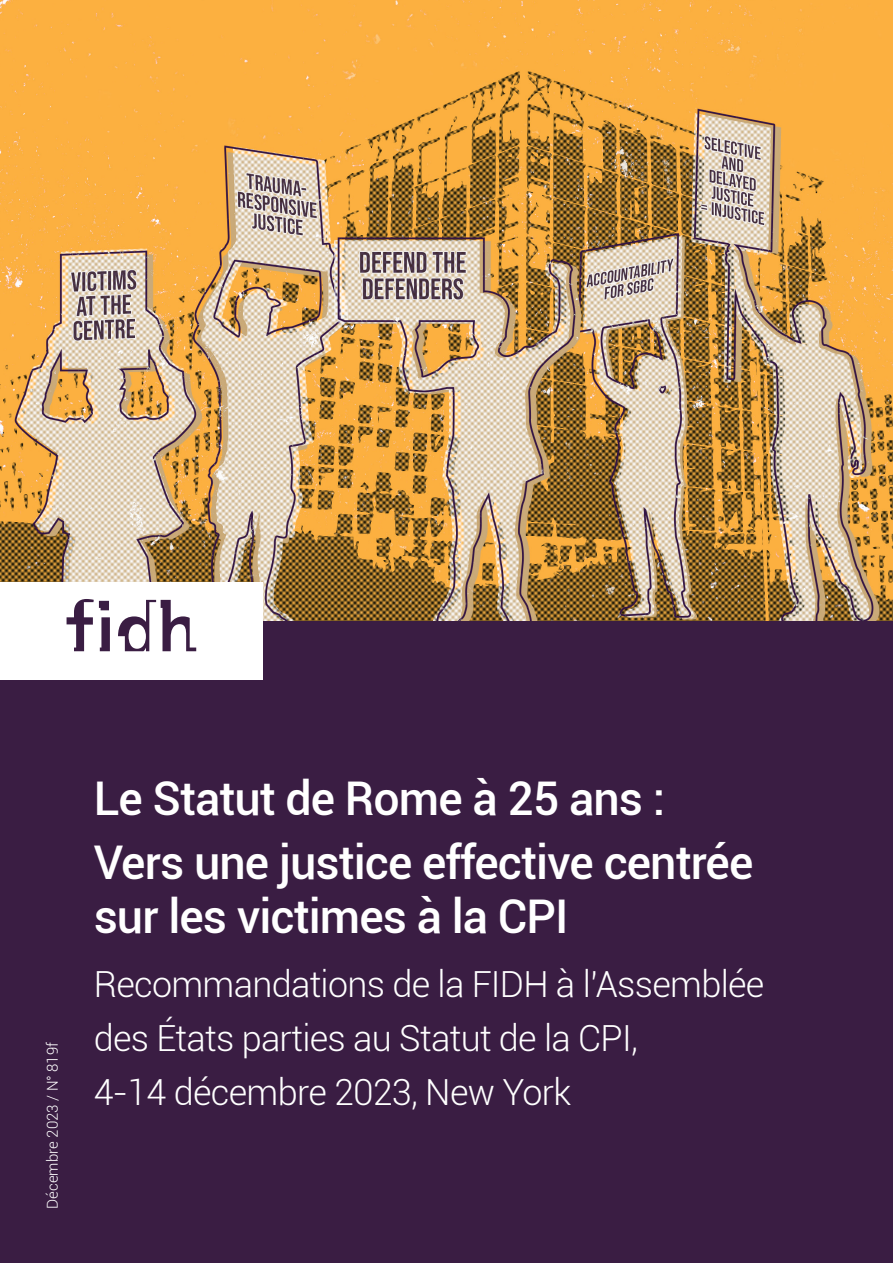
<style>
.page{position:relative;width:893px;height:1263px;background:#fff}
.page>*{position:absolute;margin:0;border:0;box-sizing:border-box;transform-origin:0 0}
.Titre_COUV{font:500 46.5px/54px "Roboto";letter-spacing:-.02em;color:#fff}
.Titre_COUV-2{font:300 36px/54px "Roboto";letter-spacing:-.02em;color:#fff}
.de_brochure{font:300 15px "Roboto";color:#fff}
</style>
<div class="page">
<div style="left:0;top:621px;width:893px;height:642px;background:#3a1d43"></div>
<img style="left:0;top:0;width:893px;height:621px">
<div style="left:0;top:583px;width:263px;height:97px;background:#fff"></div>
<svg style="left:118px;top:600px;width:78px;height:51px"></svg>
<svg style="left:67px;top:599px;width:43px;height:52px"></svg>
<p class="de_brochure" style="left:42px;top:1209px;width:169px;rotate:-90deg">Décembre 2023 / N° 819f</p>
<p class="Titre_COUV" style="left:94px;top:769px;width:573px">Le Statut de Rome à 25 ans :</p>
<p class="Titre_COUV" style="left:94px;top:834px;width:661px">Vers une justice effective centrée sur les victimes à la CPI</p>
<p class="Titre_COUV-2" style="left:94px;top:956px;width:672px">Recommandations de la FIDH à l’Assemblée des États parties au Statut de la CPI,<br>4-14 décembre 2023, New York</p>
</div>
